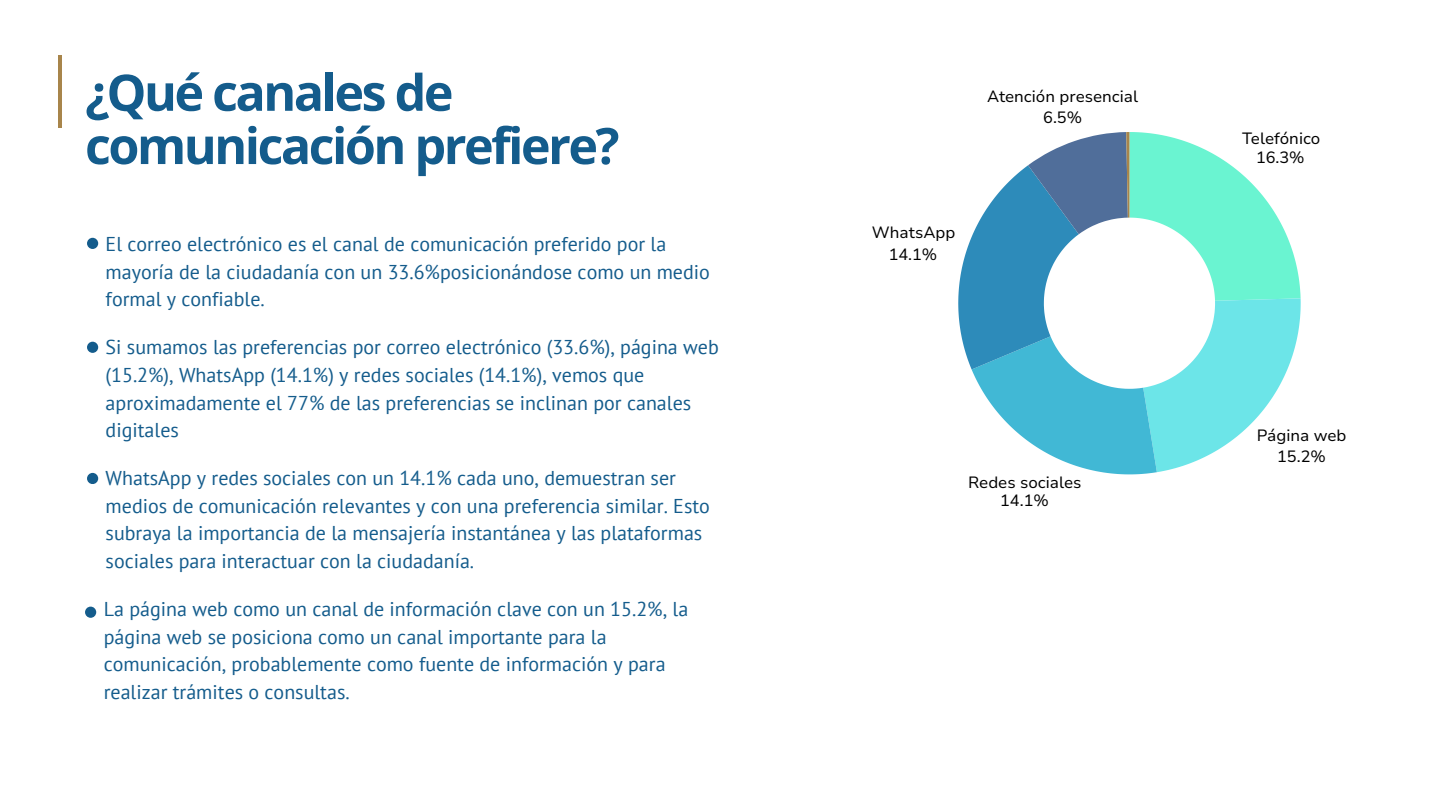
<style>
.page{position:relative;width:1440px;height:810px;background:#fff}
.page>*{position:absolute;margin:0;border:0;box-sizing:border-box;transform-origin:0 0}
.t1{font:700 50.2px/53.2px "Open Sans";letter-spacing:-.05em;color:#145c8c}
.t2{font:20px/27.8px "PT Sans";color:#145c8c}
.t3{font:16.3px/21.3px "Nunito Sans 10 pt";color:#000;text-align:center}
</style>
<div class="page">
<hr style="left:58px;top:55px;width:4px;height:73px;background:#a8854b">
<div style="left:87px;top:238px;width:11px;height:11px;background:#145c8c;border-radius:50%"></div>
<div style="left:87px;top:342px;width:11px;height:11px;background:#145c8c;border-radius:50%"></div>
<div style="left:87px;top:473px;width:11px;height:11px;background:#145c8c;border-radius:50%"></div>
<div style="left:85px;top:607px;width:11px;height:11px;background:#145c8c;border-radius:50%"></div>
<svg style="left:958px;top:132px;width:343px;height:342px"></svg>
<p class="t1" style="left:85px;top:65px;width:536px">¿Qué canales de comunicación prefiere?</p>
<h1 class="t2" style="left:106px;top:230px;width:606px">El correo electrónico es el canal de comunicación preferido por la mayoría de la ciudadanía con un 33.6%posicionándose como un medio formal y confiable.</h1>
<p class="t2" style="left:106px;top:333px;width:615px">Si sumamos las preferencias por correo electrónico (33.6%), página web (15.2%), WhatsApp (14.1%) y redes sociales (14.1%), vemos que aproximadamente el 77% de las preferencias se inclinan por canales digitales</p>
<p class="t2" style="left:106px;top:464px;width:606px">WhatsApp y redes sociales con un 14.1% cada uno, demuestran ser medios de comunicación relevantes y con una preferencia similar. Esto subraya la importancia de la mensajería instantánea y las plataformas sociales para interactuar con la ciudadanía.</p>
<p class="t2" style="left:104px;top:594px;width:586px">La página web como un canal de información clave con un 15.2%, la página web se posiciona como un canal importante para la comunicación, probablemente como fuente de información y para realizar trámites o consultas.</p>
<p class="t3" style="left:987px;top:86px;width:153px">Atención presencial<br>6.5%</p>
<p class="t3" style="left:872px;top:222px;width:85px">WhatsApp<br>14.1%</p>
<p class="t3" style="left:968px;top:473px;width:115px;line-height:18.3px">Redes sociales<br>14.1%</p>
<p class="t3" style="left:1242px;top:130px;width:80px;line-height:18.3px">Telefónico<br>16.3%</p>
<p class="t3" style="left:1257px;top:425px;width:91px">Página web<br>15.2%</p>
</div>
